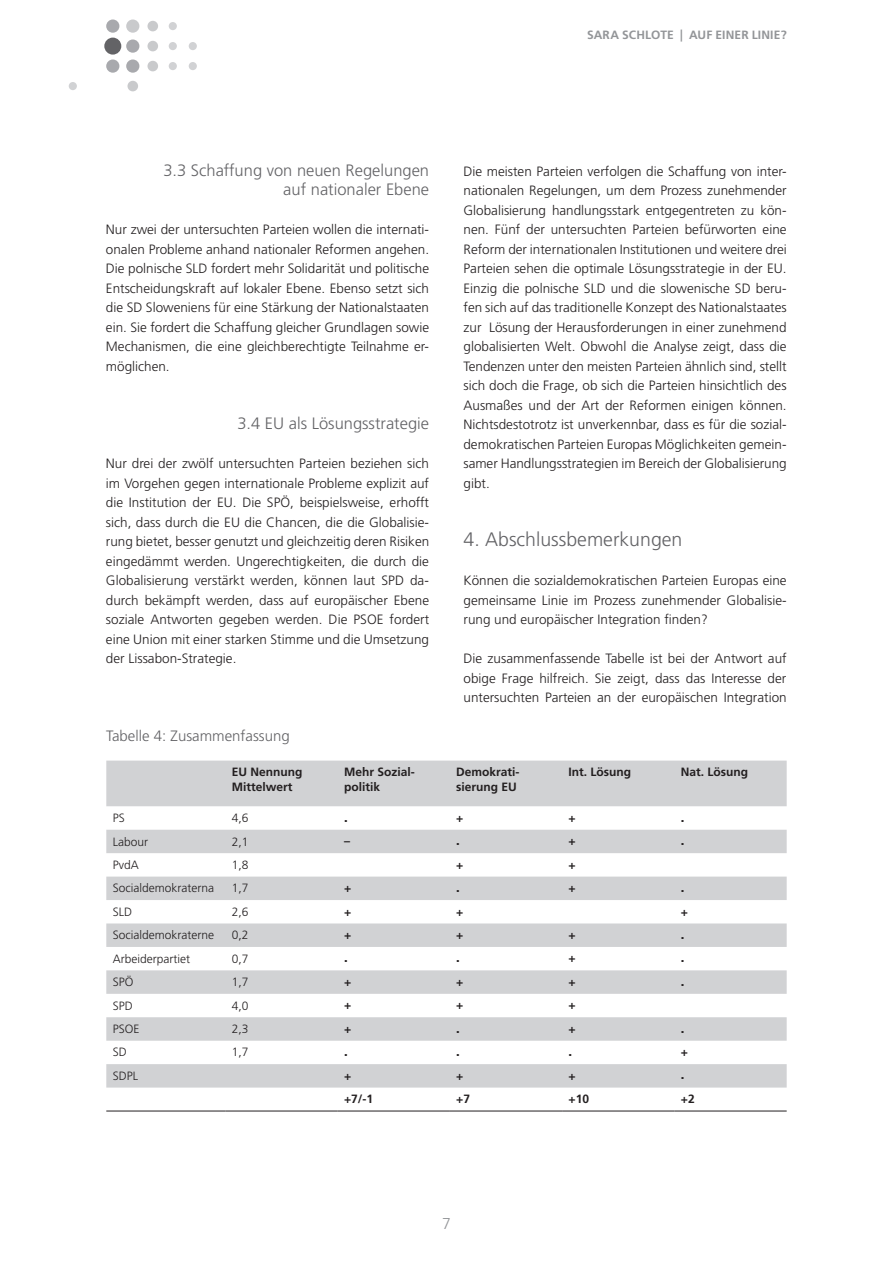
<style>
.page{position:relative;width:893px;height:1263px;background:#fff}
.page>*{position:absolute;margin:0;border:0;box-sizing:border-box;transform-origin:0 0}
._120_H1{font:300 19.5px "Frutiger CE";color:#636366}
._121_H2{font:300 16.5px/19.5px "Frutiger CE";color:#636366;text-align:right}
.t1{font:300 15.75px "Frutiger CE";color:#939598}
._301_T_U{font:300 15px "Frutiger CE";color:#636366}
._201_Standard_O{font:300 13.5px/19.5px "Frutiger CE";color:#231f20;text-align:justify}
._200_Standard{font:300 13.5px/19.5px "Frutiger CE";color:#231f20;text-align:justify}
._303_T_F{font:300 12px "Frutiger CE";color:#231f20}
._302_T_K{font:700 12px/15px "Frutiger CE";color:#231f20}
._303_T_F-2{font:700 12px "Frutiger CE";color:#231f20}
.t2{font:700 12px "Frutiger CE";color:#939598}
._303_T_F-3{font:900 12px "Frutiger CE";color:#231f20}
</style>
<div class="page">
<div style="left:104px;top:38px;width:17px;height:17px;background:#636366;border-radius:50%"></div>
<div style="left:69px;top:82px;width:8px;height:8px;background:#d1d2d4;border-radius:50%"></div>
<div style="left:127px;top:81px;width:11px;height:10px;background:#c9cacc;border-radius:50%"></div>
<div style="left:169px;top:22px;width:8px;height:8px;background:#d1d2d4;border-radius:50%"></div>
<div style="left:147px;top:21px;width:11px;height:10px;background:#c9cacc;border-radius:50%"></div>
<div style="left:189px;top:42px;width:8px;height:8px;background:#d1d2d4;border-radius:50%"></div>
<div style="left:169px;top:42px;width:8px;height:8px;background:#d1d2d4;border-radius:50%"></div>
<div style="left:147px;top:41px;width:11px;height:10px;background:#c9cacc;border-radius:50%"></div>
<div style="left:189px;top:62px;width:8px;height:8px;background:#d1d2d4;border-radius:50%"></div>
<div style="left:169px;top:62px;width:8px;height:8px;background:#d1d2d4;border-radius:50%"></div>
<div style="left:147px;top:61px;width:11px;height:10px;background:#c9cacc;border-radius:50%"></div>
<div style="left:126px;top:20px;width:13px;height:13px;background:#c9cacc;border-radius:50%"></div>
<div style="left:106px;top:20px;width:13px;height:13px;background:#a8a9ad;border-radius:50%"></div>
<div style="left:126px;top:39px;width:13px;height:14px;background:#a8a9ad;border-radius:50%"></div>
<div style="left:126px;top:59px;width:13px;height:14px;background:#a8a9ad;border-radius:50%"></div>
<div style="left:106px;top:59px;width:13px;height:14px;background:#a8a9ad;border-radius:50%"></div>
<svg style="left:106px;top:760px;width:681px;height:327px;fill:#d1d2d4"></svg>
<hr style="left:106px;top:1111px;width:119px;height:1px;background:#231f20">
<hr style="left:225px;top:1111px;width:113px;height:1px;background:#231f20">
<hr style="left:338px;top:1111px;width:112px;height:1px;background:#231f20">
<hr style="left:450px;top:1111px;width:112px;height:1px;background:#231f20">
<hr style="left:562px;top:1111px;width:112px;height:1px;background:#231f20">
<hr style="left:674px;top:1111px;width:113px;height:1px;background:#231f20">
<p class="t2" style="left:587px;top:28px;width:17px">Sara</p>
<p class="t2" style="left:622px;top:28px;width:15px">Schlote</p>
<p class="t2" style="left:680px;top:28px;width:43px">| Auf einer</p>
<p class="t2" style="left:752px;top:28px;width:13px">Linie</p>
<p class="t2" style="left:781px;top:28px;width:7px">?</p>
<p class="_121_H2" style="left:163px;top:160px;width:267px">3.3 Schaffung von neuen Regelungen auf -nationaler Ebene</p>
<p class="_201_Standard_O" style="left:106px;top:219px;width:325px">Nur zwei der untersuchten Parteien wollen die internati&shy;onalen Probleme anhand nationaler Reformen angehen.<br>Die polnische SLD fordert mehr Solidarität und politische Entscheidungskraft auf lokaler Ebene. Ebenso setzt sich die SD Sloweniens für eine Stärkung der Nationalstaaten ein. Sie fordert die Schaffung gleicher Grundlagen sowie Mechanismen, die eine gleichberechtigte Teilnahme er&shy;möglichen.</p>
<p class="_121_H2" style="left:237px;top:413px;width:193px">3.4 EU als Lösungsstrategie</p>
<p class="_201_Standard_O" style="left:106px;top:453px;width:325px">Nur drei der zwölf untersuchten Parteien beziehen sich im Vorgehen gegen internationale Probleme explizit auf die Institution der EU. Die SPÖ, beispielsweise, erhofft sich, dass durch die EU die Chancen, die die Globalisie&shy;rung bietet, besser genutzt und gleichzeitig deren Risiken eingedämmt werden. Ungerechtigkeiten, die durch die Globalisierung verstärkt werden, können laut SPD da&shy;durch bekämpft werden, dass auf europäischer Ebene soziale Antworten gegeben werden. Die PSOE fordert eine Union mit einer starken Stimme und die Umsetzung der Lissabon-Strategie.</p>
<p class="_200_Standard" style="left:463px;top:161px;width:325px">Die meisten Parteien verfolgen die Schaffung von inter&shy;nationalen Regelungen, um dem Prozess zunehmender Globalisierung handlungsstark entgegentreten zu kön&shy;nen. Fünf der untersuchten Parteien befürworten eine Reform der internationalen Institutionen und weitere drei Parteien sehen die optimale Lösungsstrategie in der EU.<br>Einzig die polnische SLD und die slowenische SD beru&shy;fen sich auf das traditionelle Konzept des Nationalstaates zur Lösung der Herausforderungen in einer zunehmend globalisierten Welt. Obwohl die Analyse zeigt, dass die Tendenzen unter den meisten Parteien ähnlich sind, stellt sich doch die Frage, ob sich die Parteien hinsichtlich des Ausmaßes und der Art der Reformen einigen können.<br>Nichtsdestotrotz ist unverkennbar, dass es für die sozial&shy;demokratischen Parteien Europas Möglichkeiten gemein&shy;samer Handlungsstrategien im Bereich der Globalisierung gibt.</p>
<p class="_120_H1" style="left:463px;top:528px;width:220px">4. Abschlussbemerkungen</p>
<p class="_201_Standard_O" style="left:463px;top:570px;width:325px">Können die sozialdemokratischen Parteien Europas eine gemeinsame Linie im Prozess zunehmender Globalisie&shy;rung und europäischer Integration finden?</p>
<p class="_200_Standard" style="left:463px;top:648px;width:325px">Die zusammenfassende Tabelle ist bei der Antwort auf obige Frage hilfreich. Sie zeigt, dass das Interesse der untersuchten Parteien an der europäischen Integration</p>
<p class="_301_T_U" style="left:106px;top:727px;width:185px">Tabelle 4: Zusammenfassung</p>
<p class="_302_T_K" style="left:232px;top:764px;width:72px">EU Nennung<br>Mittelwert</p>
<p class="_302_T_K" style="left:344px;top:764px;width:71px">Mehr Sozial&shy;politik</p>
<p class="_302_T_K" style="left:456px;top:764px;width:64px">Demokrati&shy;sierung EU</p>
<p class="_302_T_K" style="left:568px;top:764px;width:64px">Int. Lösung</p>
<p class="_302_T_K" style="left:681px;top:764px;width:69px">Nat. Lösung</p>
<p class="_303_T_F" style="left:113px;top:811px;width:13px">PS</p>
<p class="_303_T_F" style="left:232px;top:811px;width:18px">4,6</p>
<p class="_303_T_F-3" style="left:344px;top:810px;width:5px">.</p>
<p class="_303_T_F-2" style="left:456px;top:810px;width:9px">+</p>
<p class="_303_T_F-2" style="left:568px;top:810px;width:9px">+</p>
<p class="_303_T_F-3" style="left:681px;top:810px;width:5px">.</p>
<p class="_303_T_F" style="left:113px;top:834px;width:37px">Labour</p>
<p class="_303_T_F" style="left:232px;top:834px;width:18px">2,1</p>
<p class="_303_T_F-2" style="left:344px;top:834px;width:7px">–</p>
<p class="_303_T_F-3" style="left:456px;top:834px;width:5px">.</p>
<p class="_303_T_F-2" style="left:568px;top:834px;width:9px">+</p>
<p class="_303_T_F-3" style="left:681px;top:834px;width:5px">.</p>
<p class="_303_T_F" style="left:113px;top:858px;width:28px">PvdA</p>
<p class="_303_T_F" style="left:232px;top:858px;width:18px">1,8</p>
<p class="_303_T_F-2" style="left:456px;top:857px;width:9px">+</p>
<p class="_303_T_F-2" style="left:568px;top:857px;width:9px">+</p>
<p class="_303_T_F" style="left:113px;top:881px;width:103px">Socialdemokraterna</p>
<p class="_303_T_F" style="left:232px;top:881px;width:18px">1,7</p>
<p class="_303_T_F-2" style="left:344px;top:881px;width:9px">+</p>
<p class="_303_T_F-3" style="left:456px;top:880px;width:5px">.</p>
<p class="_303_T_F-2" style="left:568px;top:881px;width:9px">+</p>
<p class="_303_T_F-3" style="left:681px;top:880px;width:5px">.</p>
<p class="_303_T_F" style="left:113px;top:905px;width:21px">SLD</p>
<p class="_303_T_F" style="left:232px;top:905px;width:18px">2,6</p>
<p class="_303_T_F-2" style="left:344px;top:904px;width:9px">+</p>
<p class="_303_T_F-2" style="left:456px;top:904px;width:9px">+</p>
<p class="_303_T_F-2" style="left:681px;top:904px;width:9px">+</p>
<p class="_303_T_F" style="left:113px;top:928px;width:103px">Socialdemokraterne</p>
<p class="_303_T_F" style="left:232px;top:928px;width:18px">0,2</p>
<p class="_303_T_F-2" style="left:344px;top:928px;width:9px">+</p>
<p class="_303_T_F-2" style="left:456px;top:928px;width:9px">+</p>
<p class="_303_T_F-2" style="left:568px;top:928px;width:9px">+</p>
<p class="_303_T_F-3" style="left:681px;top:927px;width:5px">.</p>
<p class="_303_T_F" style="left:113px;top:951px;width:79px">Arbeiderpartiet</p>
<p class="_303_T_F" style="left:232px;top:951px;width:18px">0,7</p>
<p class="_303_T_F-3" style="left:344px;top:951px;width:5px">.</p>
<p class="_303_T_F-3" style="left:456px;top:951px;width:5px">.</p>
<p class="_303_T_F-2" style="left:568px;top:951px;width:9px">+</p>
<p class="_303_T_F-3" style="left:681px;top:951px;width:5px">.</p>
<p class="_303_T_F" style="left:113px;top:975px;width:22px">SPÖ</p>
<p class="_303_T_F" style="left:232px;top:975px;width:18px">1,7</p>
<p class="_303_T_F-2" style="left:344px;top:974px;width:9px">+</p>
<p class="_303_T_F-2" style="left:456px;top:974px;width:9px">+</p>
<p class="_303_T_F-2" style="left:568px;top:974px;width:9px">+</p>
<p class="_303_T_F-3" style="left:681px;top:974px;width:5px">.</p>
<p class="_303_T_F" style="left:113px;top:998px;width:22px">SPD</p>
<p class="_303_T_F" style="left:232px;top:998px;width:18px">4,0</p>
<p class="_303_T_F-2" style="left:344px;top:998px;width:9px">+</p>
<p class="_303_T_F-2" style="left:456px;top:998px;width:9px">+</p>
<p class="_303_T_F-2" style="left:568px;top:998px;width:9px">+</p>
<p class="_303_T_F" style="left:113px;top:1022px;width:28px">PSOE</p>
<p class="_303_T_F" style="left:232px;top:1022px;width:18px">2,3</p>
<p class="_303_T_F-2" style="left:344px;top:1021px;width:9px">+</p>
<p class="_303_T_F-3" style="left:456px;top:1021px;width:5px">.</p>
<p class="_303_T_F-2" style="left:568px;top:1021px;width:9px">+</p>
<p class="_303_T_F-3" style="left:681px;top:1021px;width:5px">.</p>
<p class="_303_T_F" style="left:113px;top:1045px;width:16px">SD</p>
<p class="_303_T_F" style="left:232px;top:1045px;width:18px">1,7</p>
<p class="_303_T_F-3" style="left:344px;top:1045px;width:5px">.</p>
<p class="_303_T_F-3" style="left:456px;top:1045px;width:5px">.</p>
<p class="_303_T_F-3" style="left:568px;top:1045px;width:5px">.</p>
<p class="_303_T_F-2" style="left:681px;top:1045px;width:9px">+</p>
<p class="_303_T_F" style="left:113px;top:1069px;width:27px">SDPL</p>
<p class="_303_T_F-2" style="left:344px;top:1068px;width:9px">+</p>
<p class="_303_T_F-2" style="left:456px;top:1068px;width:9px">+</p>
<p class="_303_T_F-2" style="left:568px;top:1068px;width:9px">+</p>
<p class="_303_T_F-3" style="left:681px;top:1068px;width:5px">.</p>
<p class="_303_T_F-2" style="left:344px;top:1092px;width:31px">+7/-1</p>
<p class="_303_T_F-2" style="left:456px;top:1092px;width:15px">+7</p>
<p class="_303_T_F-2" style="left:568px;top:1092px;width:22px">+10</p>
<p class="_303_T_F-2" style="left:681px;top:1092px;width:15px">+2</p>
<p class="t1" style="left:442px;top:1214px;width:10px">7</p>
</div>
